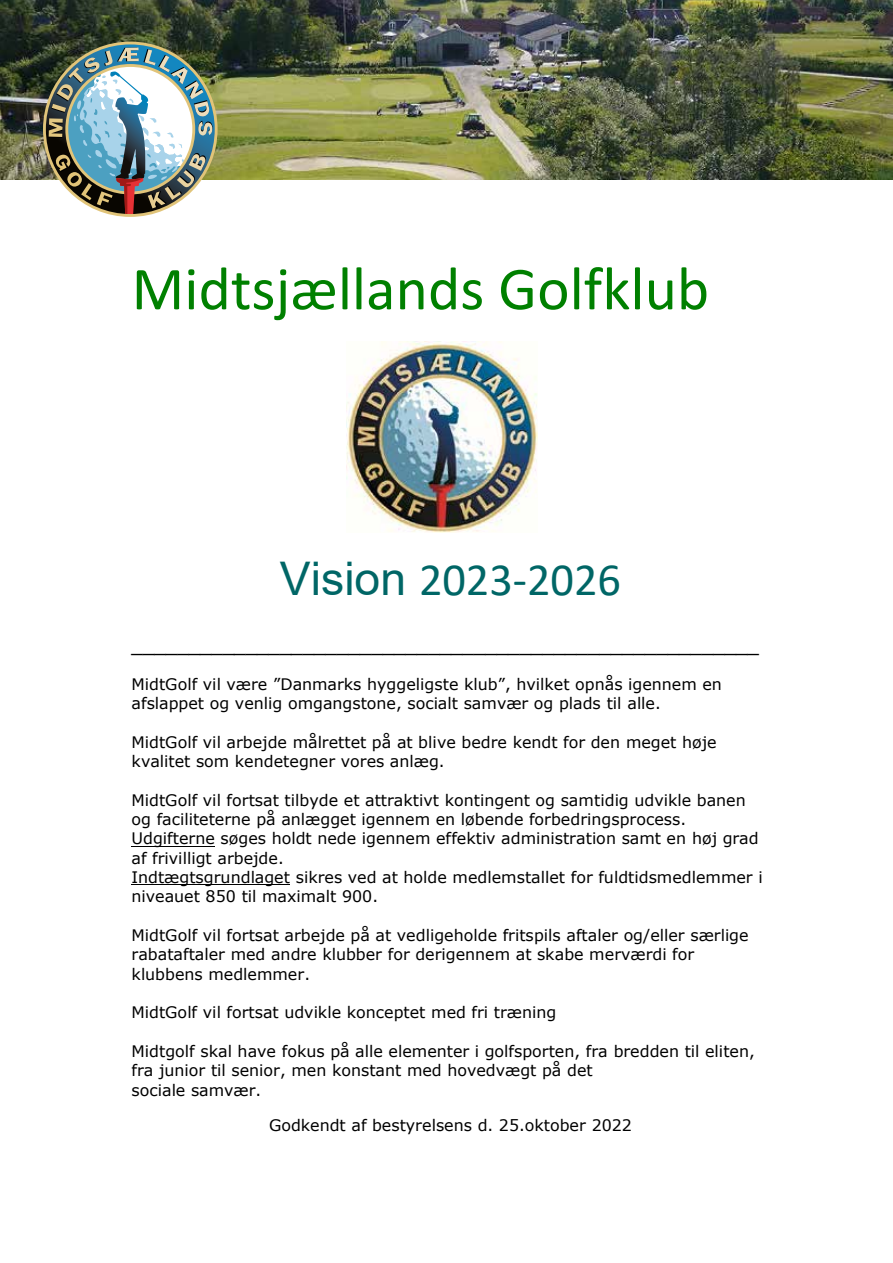
<style>
.page{position:relative;width:893px;height:1263px;background:#fff}
.page>*{position:absolute;margin:0;border:0;box-sizing:border-box;transform-origin:0 0}
.t1{font:61.65px "Calibri";color:#008000}
.t2{font:46.35px "Calibri";color:#066}
.t3{font:20.55px "Arial";color:#000}
.t4{font:15.9px/19.4px "Verdana";color:#000}
.s1{font-family:"Arial"}
</style>
<div class="page">
<img style="left:0;top:0;width:893px;height:180px">
<img style="left:49px;top:48px;width:164px;height:167px">
<hr style="left:132px;top:846px;width:83px;height:1px;background:#000">
<hr style="left:132px;top:884px;width:158px;height:1px;background:#000">
<img style="left:346px;top:341px;width:191px;height:191px">
<h1 class="t1" style="left:132px;top:246px;width:579px">Midtsjællands Golfklub</h1>
<h2 class="t2" style="left:280px;top:548px;width:342px"><span class="s1">Vision</span> 2023-2026</h2>
<p class="t3" style="left:132px;top:629px;width:629px">_______________________________________________________</p>
<p class="t4" style="left:132px;top:674px;width:592px">MidtGolf vil være ”Danmarks hyggeligste klub”, hvilket opnås igennem en afslappet og venlig omgangstone, socialt samvær og plads til alle.</p>
<p class="t4" style="left:132px;top:732px;width:587px">MidtGolf vil arbejde målrettet på at blive bedre kendt for den meget høje kvalitet som kendetegner vores anlæg.</p>
<p class="t4" style="left:132px;top:790px;width:633px">MidtGolf vil fortsat tilbyde et attraktivt kontingent og samtidig udvikle banen og faciliteterne på anlægget igennem en løbende forbedringsprocess.<br>Udgifterne søges holdt nede igennem effektiv administration samt en høj grad af frivilligt arbejde.<br>Indtægtsgrundlaget sikres ved at holde medlemstallet for fuldtidsmedlemmer i niveauet 850 til maximalt 900.</p>
<p class="t4" style="left:132px;top:925px;width:618px">MidtGolf vil fortsat arbejde på at vedligeholde fritspils aftaler og/eller særlige rabataftaler med andre klubber for derigennem at skabe merværdi for klubbens medlemmer.</p>
<p class="t4" style="left:132px;top:1002px;width:426px">MidtGolf vil fortsat udvikle konceptet med fri træning</p>
<p class="t4" style="left:132px;top:1041px;width:625px">Midtgolf skal have fokus på alle elementer i golfsporten, fra bredden til eliten, fra junior til senior, men konstant med hovedvægt på det<br>sociale samvær.</p>
<p class="t4" style="left:269px;top:1115px;width:365px">Godkendt af bestyrelsens d. 25.oktober 2022</p>
</div>
